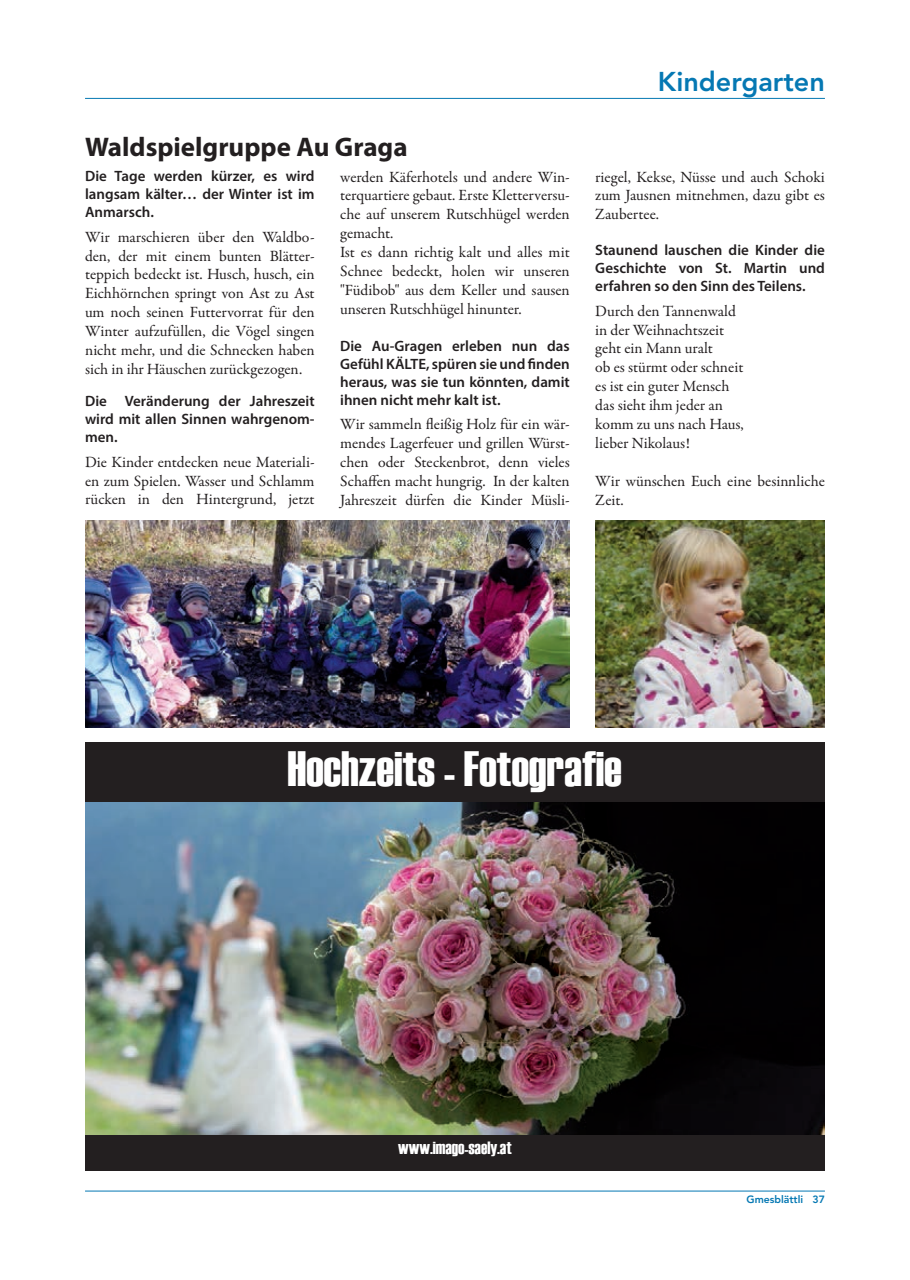
<style>
.page{position:relative;width:910px;height:1280px;background:#fff}
.page>*{position:absolute;margin:0;border:0;box-sizing:border-box;transform-origin:0 0}
.Laufender_Text{font:49.5px "Haettenschweiler";color:#fff}
.Headline{font:700 27px "Myriad Pro";color:#231f20}
.Laufender_Text-2{font:800 27px "Avenir";color:#0578b3}
.Laufender_Text-3{font:17.7px "Haettenschweiler";color:#fff}
.Laufender_Text-4{font:15.75px/18.9px "Garamond Premr Pro";color:#231f20;text-align:justify}
.Vorspann{font:600 15px/18px "Myriad Pro";color:#231f20;text-align:justify}
.t1{font:800 10.5px "Avenir";color:#0578b3}
</style>
<div class="page">
<hr style="left:85px;top:98px;width:740px;height:1px;background:#0578b3">
<hr style="left:85px;top:1191px;width:740px;height:1px;background:#0578b3">
<img style="left:85px;top:520px;width:485px;height:207px">
<img style="left:595px;top:520px;width:230px;height:207px">
<div style="left:85px;top:742px;width:740px;height:428px;background:#231f20"></div>
<img style="left:85px;top:803px;width:740px;height:331px">
<p class="Headline" style="left:85px;top:130px;width:324px">Waldspielgruppe Au Graga</p>
<p class="Vorspann" style="left:85px;top:167px;width:231px">Die Tage werden kürzer, es wird langsam kälter… der Winter ist im Anmarsch.</p>
<p class="Laufender_Text-4" style="left:85px;top:228px;width:231px">Wir marschieren über den Waldbo&shy;den, der mit einem bunten Blätter&shy;teppich bedeckt ist. Husch, husch, ein Eichhörnchen springt von Ast zu Ast um noch seinen Futtervorrat für den Winter aufzufüllen, die Vögel singen nicht mehr, und die Schnecken haben sich in ihr Häuschen zurückgezogen.</p>
<p class="Vorspann" style="left:85px;top:392px;width:231px">Die Veränderung der Jahreszeit wird mit allen Sinnen wahrgenom&shy;men.</p>
<p class="Laufender_Text-4" style="left:85px;top:453px;width:231px">Die Kinder entdecken neue Materiali&shy;en zum Spielen. Wasser und Schlamm rücken in den Hintergrund, jetzt</p>
<p class="Laufender_Text-4" style="left:340px;top:167px;width:231px">werden Käferhotels und andere Win&shy;terquartiere gebaut. Erste Kletterversu&shy;che auf unserem Rutschhügel werden gemacht.</p>
<p class="Laufender_Text-4" style="left:340px;top:243px;width:231px">Ist es dann richtig kalt und alles mit Schnee bedeckt, holen wir unseren "Füdibob" aus dem Keller und sausen unseren Rutschhügel hinunter.</p>
<p class="Vorspann" style="left:340px;top:336px;width:231px">Die Au-Gragen erleben nun das Gefühl KÄLTE, spüren sie und finden heraus, was sie tun könnten, damit ihnen nicht mehr kalt ist.</p>
<p class="Laufender_Text-4" style="left:340px;top:415px;width:231px">Wir sammeln fleißig Holz für ein wär&shy;mendes Lagerfeuer und grillen Würst&shy;chen oder Steckenbrot, denn vieles Schaffen macht hungrig. In der kalten Jahreszeit dürfen die Kinder Müsli-</p>
<p class="Laufender_Text-2" style="left:658px;top:65px;width:169px">Kindergarten</p>
<p class="Laufender_Text-4" style="left:595px;top:167px;width:231px">riegel, Kekse, Nüsse und auch Schoki zum Jausnen mitnehmen, dazu gibt es Zaubertee.</p>
<p class="Vorspann" style="left:595px;top:241px;width:231px">Staunend lauschen die Kinder die Geschichte von St. Martin und erfahren so den Sinn des Teilens.</p>
<p class="Laufender_Text-4" style="left:595px;top:302px;width:142px">Durch den Tannenwald</p>
<p class="Laufender_Text-4" style="left:595px;top:320px;width:130px">in der Weihnachtszeit</p>
<p class="Laufender_Text-4" style="left:595px;top:339px;width:119px">geht ein Mann uralt</p>
<p class="Laufender_Text-4" style="left:595px;top:358px;width:150px">ob es stürmt oder schneit</p>
<p class="Laufender_Text-4" style="left:595px;top:377px;width:136px">es ist ein guter Mensch</p>
<p class="Laufender_Text-4" style="left:595px;top:396px;width:129px">das sieht ihm jeder an</p>
<p class="Laufender_Text-4" style="left:595px;top:415px;width:150px">komm zu uns nach Haus,</p>
<p class="Laufender_Text-4" style="left:595px;top:434px;width:96px">lieber Nikolaus!</p>
<p class="Laufender_Text-4" style="left:595px;top:472px;width:231px">Wir wünschen Euch eine besinnliche<br>Zeit.</p>
<p class="Laufender_Text" style="left:287px;top:741px;width:336px">Hochzeits - Fotografie</p>
<p class="Laufender_Text-3" style="left:398px;top:1138px;width:115px">www.imago-saely.at</p>
<p class="t1" style="left:747px;top:1193px;width:80px">Gmesblättli 37</p>
</div>
